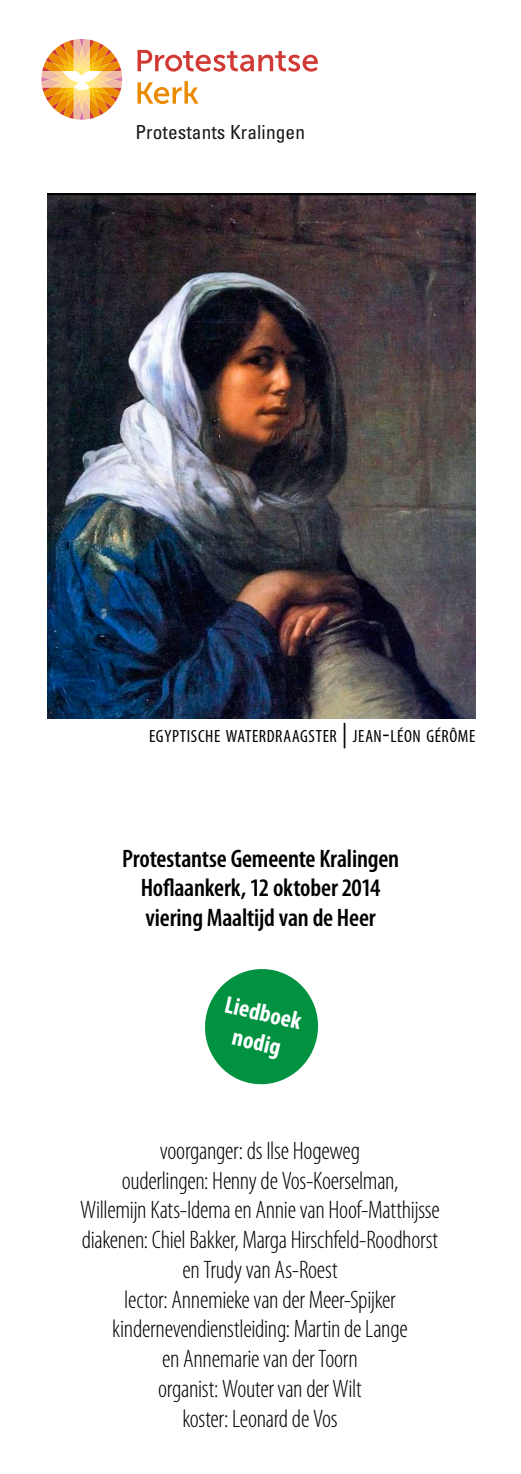
<style>
.page{position:relative;width:521px;height:1474px;background:#fff}
.page>*{position:absolute;margin:0;border:0;box-sizing:border-box;transform-origin:0 0}
.t1{font:300 condensed 25.38px/29.8px "Myriad Pro";letter-spacing:-.015em;color:#000;text-align:center}
.t2{font:600 condensed 25.38px/29.8px "Myriad Pro";letter-spacing:-.01em;color:#000;text-align:center}
.t3{font:700 condensed 24.5px/29.8px "Myriad Pro";color:#fff;text-align:center}
.t4{font:condensed 19.43px "Univers";letter-spacing:.005em;color:#161615}
.t5{font:condensed 17.68px "Myriad Pro";letter-spacing:.035em;color:#000}
.s1{font-size:25.38px}
</style>
<div class="page">
<svg style="left:137px;top:50px;width:181px;height:22px"></svg>
<svg style="left:137px;top:81px;width:61px;height:23px"></svg>
<svg style="left:41px;top:39px;width:81px;height:81px"></svg>
<svg style="left:205px;top:969px;width:113px;height:116px"></svg>
<img style="left:48px;top:194px;width:427px;height:524px">
<p class="t4" style="left:135px;top:120px;width:171px">Protestants Kralingen</p>
<p class="t5" style="left:149px;top:726px;width:328px">EGYPTISCHE WATERDRAAGSTER <span class="s1">|</span> JEAN<span class="s1">-</span>LÉON GÉRÔME</p>
<p class="t2" style="left:122px;top:843px;width:279px">Protestantse Gemeente Kralingen<br>Hoflaankerk, 12 oktober 2014 viering Maaltijd van de Heer</p>
<p class="t3" style="left:229px;top:990px;width:79px;rotate:13deg">Liedboek nodig</p>
<p class="t1" style="left:80px;top:1136px;width:361px">voorganger: ds Ilse Hogeweg<br>ouderlingen: Henny de Vos-Koerselman,<br>Willemijn Kats-Idema en Annie van Hoof-Matthijsse diakenen: Chiel Bakker, Marga Hirschfeld-Roodhorst en Trudy van As-Roest<br>lector: Annemieke van der Meer-Spijker kindernevendienstleiding: Martin de Lange<br>en Annemarie van der Toorn<br>organist: Wouter van der Wilt<br>koster: Leonard de Vos</p>
</div>
